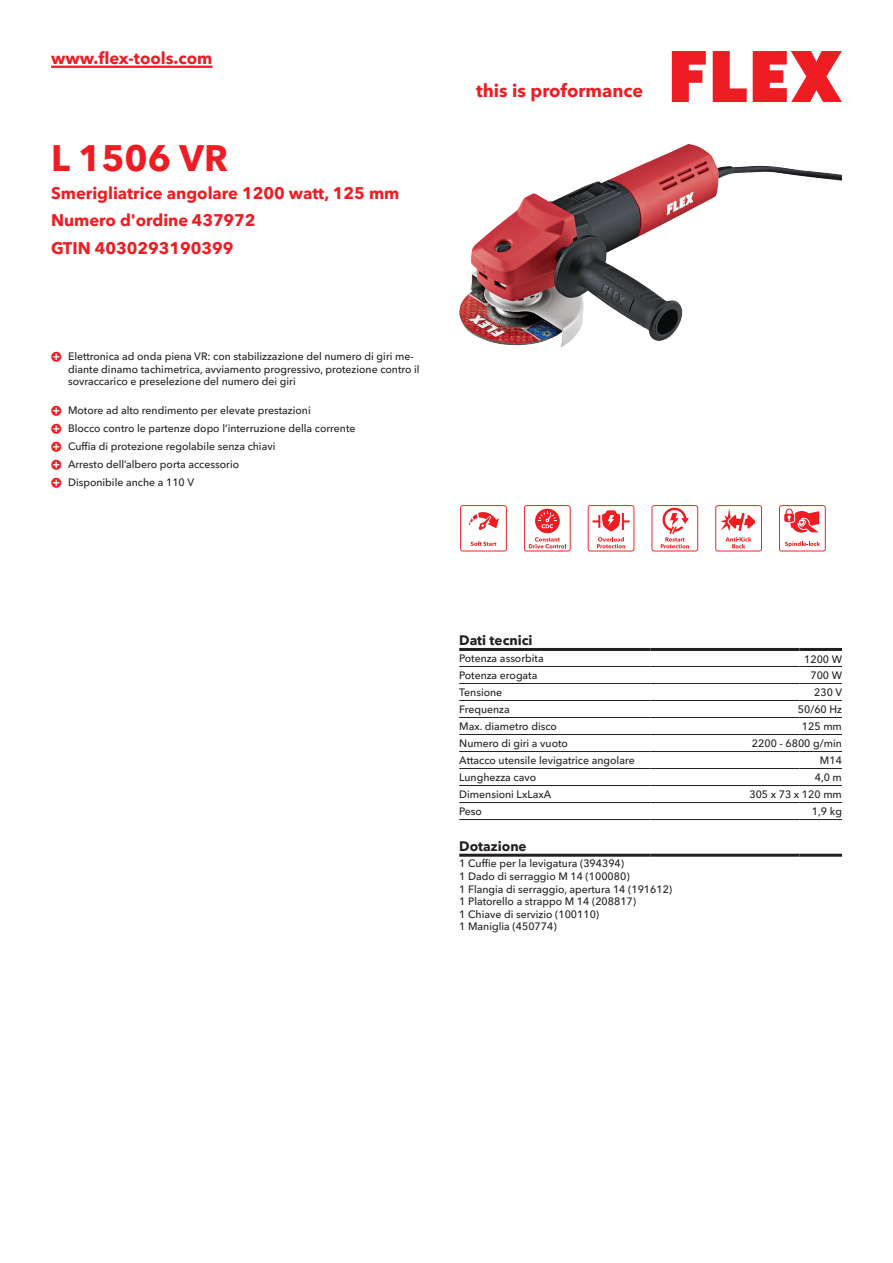
<style>
.page{position:relative;width:893px;height:1263px;background:#fff}
.page>*{position:absolute;margin:0;border:0;box-sizing:border-box;transform-origin:0 0}
.CB_AF_Product-name{font:700 36px "Avenir Next W1 G";color:#ee1d23}
.t1{font:700 18px "Avenir Next W1 G";color:#ee1d23}
.CB_AF_Product-short{font:700 16.5px "Avenir Next W1 G";color:#ee1d23}
.CB_AF_Order-number{font:700 16.5px "Avenir Next W1 G";color:#ee1d23}
.CB_AF_Table-headline{font:700 13.5px "Avenir Next W1 G";color:#231f20}
.CB_AF_Table-specific{font:500 10.5px/12.6px "Avenir Next W1 G";color:#231f20}
</style>
<div class="page">
<svg style="left:672px;top:51px;width:34px;height:51px"></svg>
<svg style="left:713px;top:51px;width:34px;height:51px"></svg>
<svg style="left:753px;top:51px;width:89px;height:51px"></svg>
<hr style="left:51px;top:66px;width:162px;height:2px;background:#ee1d23">
<img style="left:459px;top:144px;width:383px;height:203px">
<hr style="left:459px;top:666px;width:192px;height:1px;background:#231f20">
<hr style="left:651px;top:666px;width:148px;height:1px;background:#231f20">
<hr style="left:799px;top:666px;width:43px;height:1px;background:#231f20">
<hr style="left:459px;top:683px;width:192px;height:1px;background:#231f20">
<hr style="left:651px;top:683px;width:148px;height:1px;background:#231f20">
<hr style="left:799px;top:683px;width:43px;height:1px;background:#231f20">
<hr style="left:459px;top:700px;width:192px;height:1px;background:#231f20">
<hr style="left:651px;top:700px;width:148px;height:1px;background:#231f20">
<hr style="left:799px;top:700px;width:43px;height:1px;background:#231f20">
<hr style="left:459px;top:717px;width:192px;height:1px;background:#231f20">
<hr style="left:651px;top:717px;width:148px;height:1px;background:#231f20">
<hr style="left:799px;top:717px;width:43px;height:1px;background:#231f20">
<hr style="left:459px;top:734px;width:192px;height:1px;background:#231f20">
<hr style="left:651px;top:734px;width:148px;height:1px;background:#231f20">
<hr style="left:799px;top:734px;width:43px;height:1px;background:#231f20">
<hr style="left:459px;top:751px;width:192px;height:1px;background:#231f20">
<hr style="left:651px;top:751px;width:148px;height:1px;background:#231f20">
<hr style="left:799px;top:751px;width:43px;height:1px;background:#231f20">
<hr style="left:459px;top:768px;width:192px;height:1px;background:#231f20">
<hr style="left:651px;top:768px;width:148px;height:1px;background:#231f20">
<hr style="left:799px;top:768px;width:43px;height:1px;background:#231f20">
<hr style="left:459px;top:785px;width:192px;height:1px;background:#231f20">
<hr style="left:651px;top:785px;width:148px;height:1px;background:#231f20">
<hr style="left:799px;top:785px;width:43px;height:1px;background:#231f20">
<hr style="left:459px;top:802px;width:192px;height:1px;background:#231f20">
<hr style="left:651px;top:802px;width:148px;height:1px;background:#231f20">
<hr style="left:799px;top:802px;width:43px;height:1px;background:#231f20">
<hr style="left:459px;top:819px;width:192px;height:1px;background:#231f20">
<hr style="left:651px;top:819px;width:148px;height:1px;background:#231f20">
<hr style="left:799px;top:819px;width:43px;height:1px;background:#231f20">
<hr style="left:459px;top:648px;width:192px;height:3px;background:#231f20">
<hr style="left:651px;top:648px;width:148px;height:3px;background:#231f20">
<hr style="left:799px;top:648px;width:43px;height:3px;background:#231f20">
<hr style="left:459px;top:854px;width:192px;height:3px;background:#231f20">
<hr style="left:651px;top:854px;width:148px;height:3px;background:#231f20">
<hr style="left:799px;top:854px;width:43px;height:3px;background:#231f20">
<svg style="left:460px;top:505px;width:47px;height:46px"></svg>
<svg style="left:524px;top:505px;width:47px;height:46px"></svg>
<svg style="left:588px;top:505px;width:46px;height:46px"></svg>
<svg style="left:651px;top:505px;width:47px;height:46px"></svg>
<svg style="left:715px;top:505px;width:47px;height:46px"></svg>
<svg style="left:779px;top:505px;width:47px;height:46px"></svg>
<h3 class="CB_AF_Product-short" style="left:51px;top:45px;width:163px">www.flex-tools.com</h3>
<p class="CB_AF_Product-name" style="left:51px;top:130px;width:178px">L 1506 VR</p>
<p class="CB_AF_Product-short" style="left:51px;top:180px;width:350px">Smerigliatrice angolare 1200 watt, 125 mm</p>
<p class="CB_AF_Order-number" style="left:51px;top:207px;width:206px">Numero d'ordine 437972</p>
<p class="CB_AF_Order-number" style="left:51px;top:235px;width:184px">GTIN 4030293190399</p>
<p class="CB_AF_Table-specific" style="left:68px;top:349px;width:353px">Elettronica ad onda piena VR: con stabilizzazione del numero di giri me&shy;diante dinamo tachimetrica, avviamento progressivo, protezione contro il sovraccarico e preselezione del numero dei giri</p>
<p class="CB_AF_Table-specific" style="left:68px;top:403px;width:244px">Motore ad alto rendimento per elevate prestazioni</p>
<p class="CB_AF_Table-specific" style="left:68px;top:421px;width:289px">Blocco contro le partenze dopo l’interruzione della corrente</p>
<p class="CB_AF_Table-specific" style="left:68px;top:439px;width:209px">Cuffia di protezione regolabile senza chiavi</p>
<p class="CB_AF_Table-specific" style="left:68px;top:457px;width:173px">Arresto dell’albero porta accessorio</p>
<p class="CB_AF_Table-specific" style="left:68px;top:475px;width:128px">Disponibile anche a 110 V</p>
<h2 class="t1" style="left:476px;top:77px;width:169px">this is proformance</h2>
<p class="CB_AF_Table-headline" style="left:459px;top:630px;width:75px">Dati tecnici</p>
<p class="CB_AF_Table-specific" style="left:459px;top:651px;width:86px">Potenza assorbita</p>
<p class="CB_AF_Table-specific" style="left:804px;top:652px;width:39px">1200 W</p>
<p class="CB_AF_Table-specific" style="left:459px;top:668px;width:80px">Potenza erogata</p>
<p class="CB_AF_Table-specific" style="left:810px;top:668px;width:33px">700 W</p>
<p class="CB_AF_Table-specific" style="left:459px;top:685px;width:45px">Tensione</p>
<p class="CB_AF_Table-specific" style="left:814px;top:685px;width:29px">230 V</p>
<p class="CB_AF_Table-specific" style="left:459px;top:702px;width:52px">Frequenza</p>
<p class="CB_AF_Table-specific" style="left:798px;top:702px;width:46px">50/60 Hz</p>
<p class="CB_AF_Table-specific" style="left:459px;top:719px;width:99px">Max. diametro disco</p>
<p class="CB_AF_Table-specific" style="left:802px;top:719px;width:41px">125 mm</p>
<p class="CB_AF_Table-specific" style="left:459px;top:736px;width:110px">Numero di giri a vuoto</p>
<p class="CB_AF_Table-specific" style="left:752px;top:736px;width:91px">2200 - 6800 g/min</p>
<p class="CB_AF_Table-specific" style="left:459px;top:753px;width:177px">Attacco utensile levigatrice angolare</p>
<p class="CB_AF_Table-specific" style="left:820px;top:753px;width:23px">M14</p>
<p class="CB_AF_Table-specific" style="left:459px;top:770px;width:78px">Lunghezza cavo</p>
<p class="CB_AF_Table-specific" style="left:815px;top:770px;width:29px">4,0 m</p>
<p class="CB_AF_Table-specific" style="left:459px;top:787px;width:94px">Dimensioni LxLaxA</p>
<p class="CB_AF_Table-specific" style="left:749px;top:787px;width:94px">305 x 73 x 120 mm</p>
<p class="CB_AF_Table-specific" style="left:459px;top:804px;width:24px">Peso</p>
<p class="CB_AF_Table-specific" style="left:812px;top:804px;width:32px">1,9 kg</p>
<p class="CB_AF_Table-headline" style="left:459px;top:835px;width:69px">Dotazione</p>
<p class="CB_AF_Table-specific" style="left:459px;top:856px;width:215px">1 Cuffie per la levigatura (394394)<br>1 Dado di serraggio M 14 (100080)<br>1 Flangia di serraggio, apertura 14 (191612)<br>1 Platorello a strappo M 14 (208817)<br>1 Chiave di servizio (100110)<br>1 Maniglia (450774)</p>
</div>
